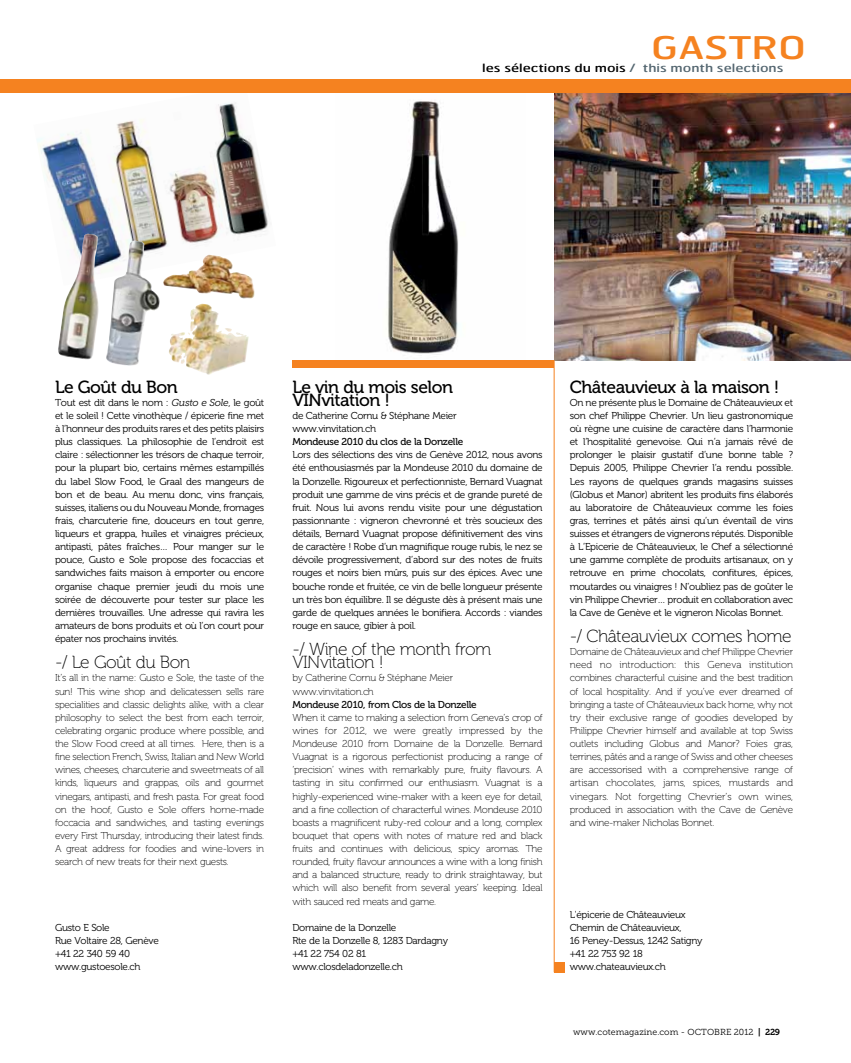
<style>
.page{position:relative;width:851px;height:1063px;background:#fff}
.page>*{position:absolute;margin:0;border:0;box-sizing:border-box;transform-origin:0 0}
.t1{font:31.25px "Hermes";color:#f58220;scale:1.3 1}
.t2{font:17.5px/13.1px "Museo 100";letter-spacing:-.03em;color:#000}
.t3{font:17.5px/13.1px "Museo 500";letter-spacing:-.03em;color:#000}
.t4{font:11.25px "Hermes";color:#546670;scale:1.3 1}
.t5{font:10px/13.1px "Museo 300";letter-spacing:-.03em;color:#000}
.t6{font:10px/13.1px "Museo 100";letter-spacing:-.03em;color:#000;text-align:justify}
.t7{font:10px "Museo 500";letter-spacing:-.03em;color:#000}
.t8{font:8.75px "Museo Slab 300";color:#000}
.s1{color:#000}
.s2{font-family:"Museo Slab 300";font-style:italic}
.s3{font-family:"Museo Slab 700"}
</style>
<div class="page">
<img style="left:335px;top:92px;width:190px;height:263px">
<img style="left:554px;top:92px;width:296px;height:268px">
<img style="left:33px;top:92px;width:243px;height:142px">
<img style="left:58px;top:234px;width:197px;height:141px">
<div style="left:0;top:79px;width:850px;height:13px;background:#f58220"></div>
<hr style="left:553px;top:360px;width:1px;height:612px;background:#f58220">
<div style="left:554px;top:962px;width:10px;height:10px;background:#f58220"></div>
<div style="left:293px;top:360px;width:261px;height:7px;background:#f58220"></div>
<h1 class="t1" style="left:650px;top:27px;width:121px">GASTRO</h1>
<p class="t4" style="left:482px;top:61px;width:233px"><span class="s1">les sélections du mois</span> / this month selections</p>
<h2 class="t3" style="left:55px;top:380px;width:124px">Le Goût du Bon</h2>
<p class="t5" style="left:55px;top:396px;width:211px;text-align:justify">Tout est dit dans le nom : <span class="s2">Gusto e Sole</span>, le goût et le soleil ! Cette vinothèque / épicerie fine met à l’honneur des produits rares et des petits plaisirs plus classiques. La philosophie de l’endroit est claire : sélectionner les trésors de chaque terroir, pour la plupart bio, certains mêmes estampillés du label Slow Food, le Graal des mangeurs de bon et de beau. Au menu donc, vins français, suisses, italiens ou du Nouveau Monde, fromages frais, charcuterie fine, douceurs en tout genre, liqueurs et grappa, huiles et vinaigres précieux, antipasti, pâtes fraîches… Pour manger sur le pouce, Gusto e Sole propose des focaccias et sandwiches faits maison à emporter ou encore organise chaque premier jeudi du mois une soirée de découverte pour tester sur place les dernières trouvailles. Une adresse qui ravira les amateurs de bons produits et où l’on court pour épater nos prochains invités.</p>
<h2 class="t2" style="left:55px;top:656px;width:137px">-/ Le Goût du Bon</h2>
<p class="t6" style="left:55px;top:672px;width:211px">It’s all in the name: Gusto e Sole, the taste of the sun! This wine shop and delicatessen sells rare specialities and classic delights alike, with a clear philosophy to select the best from each terroir, celebrating organic produce where possible, and the Slow Food creed at all times. Here, then is a fine selection French, Swiss, Italian and New World wines, cheeses, charcuterie and sweetmeats of all kinds, liqueurs and grappas, oils and gourmet vinegars, antipasti, and fresh pasta. For great food on the hoof, Gusto e Sole offers home-made foccacia and sandwiches, and tasting evenings every First Thursday, introducing their latest finds.<br>A great address for foodies and wine-lovers in search of new treats for their next guests.</p>
<p class="t5" style="left:55px;top:921px;width:105px">Gusto E Sole<br>Rue Voltaire 28, Genève +41 22 340 59 40 www.gustoesole.ch</p>
<h2 class="t3" style="left:292px;top:380px;width:162px">Le vin du mois selon<br>VINvitation !</h2>
<p class="t5" style="left:292px;top:409px;width:166px">de Catherine Cornu &amp; Stéphane Meier www.vinvitation.ch</p>
<p class="t7" style="left:292px;top:436px;width:172px">Mondeuse 2010 du clos de la Donzelle</p>
<p class="t5" style="left:292px;top:449px;width:252px;text-align:justify">Lors des sélections des vins de Genève 2012, nous avons été enthousiasmés par la Mondeuse 2010 du domaine de la Donzelle. Rigoureux et perfectionniste, Bernard Vuagnat produit une gamme de vins précis et de grande pureté de fruit. Nous lui avons rendu visite pour une dégustation passionnante : vigneron chevronné et très soucieux des détails, Bernard Vuagnat propose définitivement des vins de caractère ! Robe d’un magnifique rouge rubis, le nez se dévoile progressivement, d’abord sur des notes de fruits rouges et noirs bien mûrs, puis sur des épices. Avec une bouche ronde et fruitée, ce vin de belle longueur présente un très bon équilibre. Il se déguste dès à présent mais une garde de quelques années le bonifiera. Accords : viandes rouge en sauce, gibier à poil.</p>
<h2 class="t2" style="left:292px;top:643px;width:200px">-/ Wine of the month from<br>VINvitation !</h2>
<p class="t6" style="left:292px;top:672px;width:162px">by Catherine Cornu &amp; Stéphane Meier www.vinvitation.ch</p>
<p class="t7" style="left:292px;top:699px;width:186px">Mondeuse 2010, from Clos de la Donzelle</p>
<p class="t6" style="left:292px;top:711px;width:252px">When it came to making a selection from Geneva’s crop of wines for 2012, we were greatly impressed by the Mondeuse 2010 from Domaine de la Donzelle. Bernard Vuagnat is a rigorous perfectionist producing a range of ‘precision’ wines with remarkably pure, fruity flavours. A tasting in situ confirmed our enthusiasm. Vuagnat is a highly-experienced wine-maker with a keen eye for detail, and a fine collection of characterful wines. Mondeuse 2010 boasts a magnificent ruby-red colour and a long, complex bouquet that opens with notes of mature red and black fruits and continues with delicious, spicy aromas. The rounded, fruity flavour announces a wine with a long finish and a balanced structure, ready to drink straightaway, but which will also benefit from several years’ keeping. Ideal with sauced red meats and game.</p>
<p class="t5" style="left:292px;top:921px;width:157px">Domaine de la Donzelle<br>Rte de la Donzelle 8, 1283 Dardagny +41 22 754 02 81 www.closdeladonzelle.ch</p>
<h2 class="t3" style="left:569px;top:380px;width:211px">Châteauvieux à la maison !</h2>
<p class="t5" style="left:569px;top:396px;width:225px;text-align:justify">On ne présente plus le Domaine de Châteauvieux et son chef Philippe Chevrier. Un lieu gastronomique où règne une cuisine de caractère dans l’harmonie et l’hospitalité genevoise. Qui n’a jamais rêvé de prolonger le plaisir gustatif d’une bonne table ?<br>Depuis 2005, Philippe Chevrier l’a rendu possible.<br>Les rayons de quelques grands magasins suisses (Globus et Manor) abritent les produits fins élaborés au laboratoire de Châteauvieux comme les foies gras, terrines et pâtés ainsi qu’un éventail de vins suisses et étrangers de vignerons réputés. Disponible à L’Epicerie de Châteauvieux, le Chef a sélectionné une gamme complète de produits artisanaux, on y retrouve en prime chocolats, confitures, épices, moutardes ou vinaigres ! N’oubliez pas de goûter le vin Philippe Chevrier… produit en collaboration avec la Cave de Genève et le vigneron Nicolas Bonnet.</p>
<h2 class="t2" style="left:569px;top:630px;width:223px">-/ Châteauvieux comes home</h2>
<p class="t6" style="left:569px;top:645px;width:225px">Domaine de Châteauvieux and chef Philippe Chevrier need no introduction: this Geneva institution combines characterful cuisine and the best tradition of local hospitality. And if you’ve ever dreamed of bringing a taste of Châteauvieux back home, why not try their exclusive range of goodies developed by Philippe Chevrier himself and available at top Swiss outlets including Globus and Manor? Foies gras, terrines, pâtés and a range of Swiss and other cheeses are accessorised with a comprehensive range of artisan chocolates, jams, spices, mustards and vinegars. Not forgetting Chevrier’s own wines, produced in association with the Cave de Genève and wine-maker Nicholas Bonnet.</p>
<p class="t5" style="left:569px;top:908px;width:134px">L'épicerie de Châteauvieux<br>Chemin de Châteauvieux,<br>16 Peney-Dessus, 1242 Satigny +41 22 753 92 18 www.chateauvieux.ch</p>
<p class="t8" style="left:573px;top:1028px;width:208px">www.cotemagazine.com - OCTOBRE 2012 <span class="s3">| 229</span></p>
</div>
